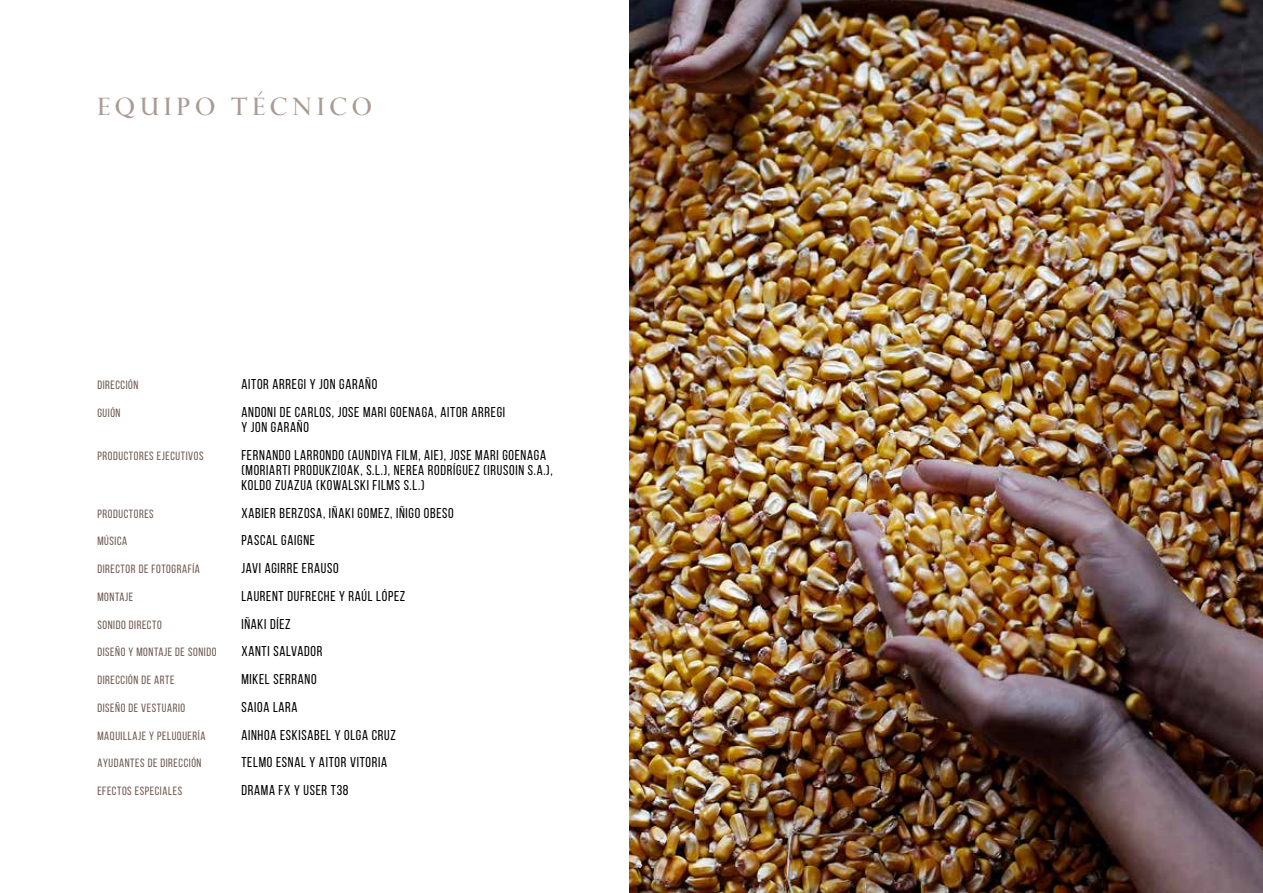
<style>
.page{position:relative;width:1263px;height:893px;background:#fff}
.page>*{position:absolute;margin:0;border:0;box-sizing:border-box;transform-origin:0 0}
.t1{font:24px "Perpetua Titling MT Std";letter-spacing:.2em;color:#aa9a93}
.t2{font:14.25px/15px "Bebas Neue";letter-spacing:.05em;color:#000}
.t3{font:12px "Bebas Neue";letter-spacing:.05em;color:#6e5a52}
</style>
<div class="page">
<img style="left:629px;top:0;width:634px;height:893px">
<h1 class="t1" style="left:97px;top:91px;width:276px">EQUIPO TÉCNICO</h1>
<p class="t3" style="left:97px;top:379px;width:43px">DIRECCIÓN</p>
<p class="t2" style="left:241px;top:377px;width:137px">AITOR ARREGI y JON GARAÑO</p>
<p class="t3" style="left:97px;top:406px;width:25px">GUIÓN</p>
<p class="t2" style="left:241px;top:405px;width:265px">ANDONI DE CARLOS, JOSE MARI GOENAGA, AITOR ARREGI y JON GARAÑO</p>
<p class="t3" style="left:97px;top:449px;width:108px">PRODUCTORES EJECUTIVOS</p>
<p class="t2" style="left:241px;top:447px;width:313px">FERNANDO LARRONDO (AUNDIYA FILM, AIE), JOSE MARI GOENAGA (MORIARTI PRODUKZIOAK, S.L.), NEREA RODRÍGUEZ (IRUSOIN S.A.),<br>KOLDO ZUAZUA (KOWALSKI FILMS S.L.)</p>
<p class="t3" style="left:97px;top:507px;width:58px">PRODUCTORES</p>
<p class="t2" style="left:241px;top:505px;width:214px">XABIER BERZOSA, IÑAKI GOMEZ, IÑIGO OBESO</p>
<p class="t3" style="left:97px;top:535px;width:31px">MÚSICA</p>
<p class="t2" style="left:241px;top:533px;width:75px">PASCAL GAIGNE</p>
<p class="t3" style="left:97px;top:562px;width:104px">DIRECTOR DE FOTOGRAFÍA</p>
<p class="t2" style="left:241px;top:561px;width:99px">JAVI AGIRRE ERAUSO</p>
<p class="t3" style="left:97px;top:590px;width:37px">MONTAJE</p>
<p class="t2" style="left:241px;top:588px;width:165px">LAURENT DUFRECHE Y RAÚL LÓPEZ</p>
<p class="t3" style="left:97px;top:618px;width:66px">SONIDO DIRECTO</p>
<p class="t2" style="left:241px;top:616px;width:51px">IÑAKI DÍEZ</p>
<p class="t3" style="left:97px;top:646px;width:120px">DISEÑO Y MONTAJE DE SONIDO</p>
<p class="t2" style="left:241px;top:644px;width:82px">XANTI SALVADOR</p>
<p class="t3" style="left:97px;top:673px;width:79px">DIRECCIÓN DE ARTE</p>
<p class="t2" style="left:241px;top:672px;width:77px">MIKEL SERRANO</p>
<p class="t3" style="left:97px;top:701px;width:89px">DISEÑO DE VESTUARIO</p>
<p class="t2" style="left:241px;top:699px;width:58px">SAIOA LARA</p>
<p class="t3" style="left:97px;top:729px;width:109px">MAQUILLAJE Y PELUQUERÍA</p>
<p class="t2" style="left:241px;top:727px;width:156px">AINHOA ESKISABEL Y OLGA CRUZ</p>
<p class="t3" style="left:97px;top:757px;width:106px">AYUDANTES DE DIRECCIÓN</p>
<p class="t2" style="left:241px;top:755px;width:147px">TELMO ESNAL Y AITOR VITORIA</p>
<p class="t3" style="left:97px;top:784px;width:86px">EFECTOS ESPECIALES</p>
<p class="t2" style="left:241px;top:783px;width:109px">DRAMA FX Y USER T38</p>
</div>
